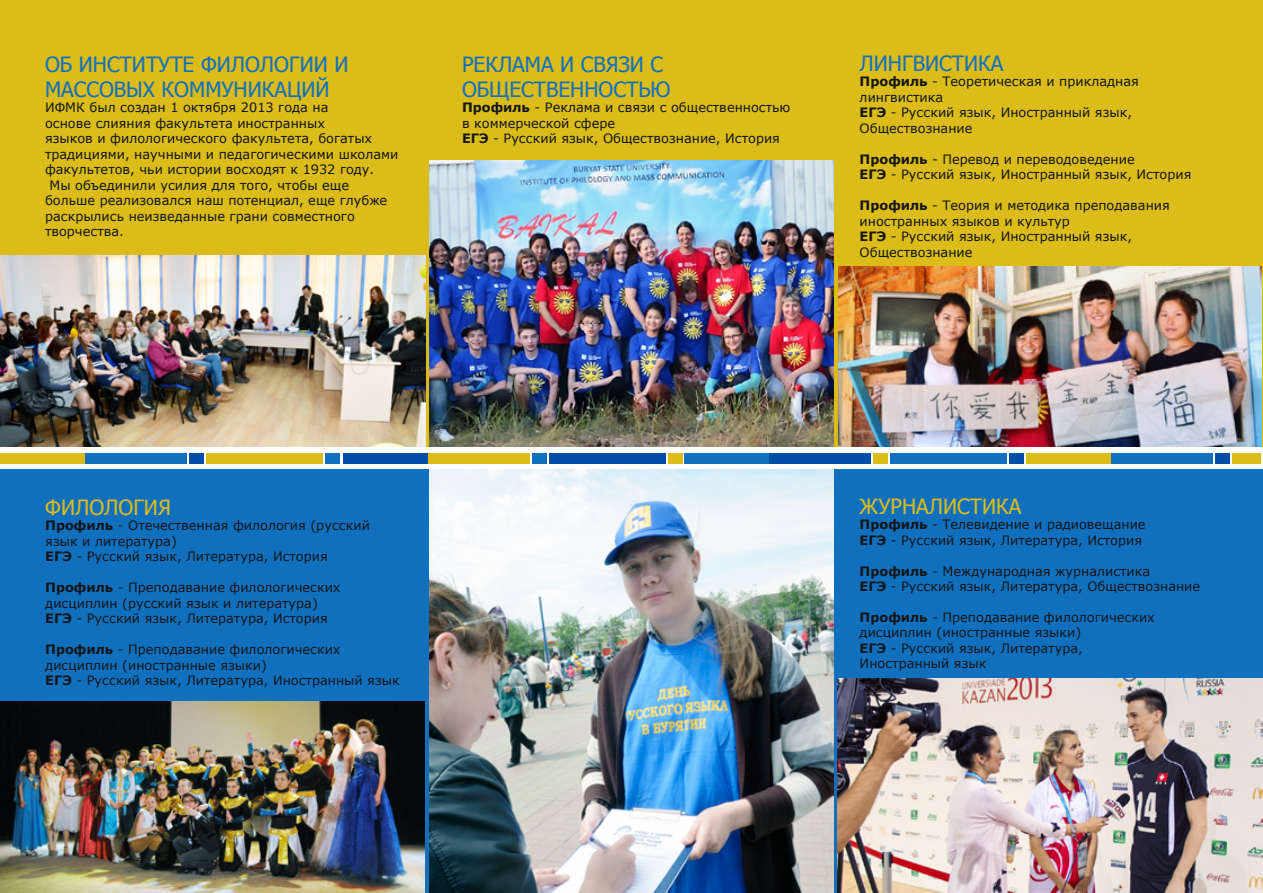
<style>
.page{position:relative;width:1263px;height:893px;background:#fff}
.page>*{position:absolute;margin:0;border:0;box-sizing:border-box;transform-origin:0 0}
.t1{font:21px/25.2px "Tahoma";color:#1170be}
.t2{font:21px "Tahoma";color:#dbbc18}
.t3{font:12.9px/15.5px "Verdana";color:#131617}
.s1{font-weight:700}
</style>
<div class="page">
<div style="left:0;top:0;width:1263px;height:446px;background:#dbbc18"></div>
<div style="left:0;top:470px;width:1263px;height:423px;background:#1170be"></div>
<div style="left:0;top:453px;width:85px;height:10px;background:#dbbc18"></div>
<div style="left:85px;top:453px;width:102px;height:10px;background:#1170be"></div>
<div style="left:189px;top:453px;width:15px;height:10px;background:#004ea6"></div>
<div style="left:206px;top:453px;width:117px;height:10px;background:#dbbc18"></div>
<div style="left:325px;top:453px;width:15px;height:10px;background:#1170be"></div>
<div style="left:343px;top:453px;width:85px;height:10px;background:#004ea6"></div>
<div style="left:428px;top:453px;width:101px;height:10px;background:#dbbc18"></div>
<div style="left:532px;top:453px;width:14px;height:10px;background:#1170be"></div>
<div style="left:549px;top:453px;width:117px;height:10px;background:#004ea6"></div>
<div style="left:668px;top:453px;width:14px;height:10px;background:#dbbc18"></div>
<div style="left:684px;top:453px;width:85px;height:10px;background:#1170be"></div>
<div style="left:769px;top:453px;width:102px;height:10px;background:#004ea6"></div>
<div style="left:873px;top:453px;width:15px;height:10px;background:#dbbc18"></div>
<div style="left:890px;top:453px;width:117px;height:10px;background:#1170be"></div>
<div style="left:1010px;top:453px;width:14px;height:10px;background:#004ea6"></div>
<div style="left:1026px;top:453px;width:85px;height:10px;background:#dbbc18"></div>
<div style="left:1111px;top:453px;width:102px;height:10px;background:#1170be"></div>
<div style="left:1215px;top:453px;width:15px;height:10px;background:#004ea6"></div>
<div style="left:1232px;top:453px;width:29px;height:10px;background:#dbbc18"></div>
<img style="left:838px;top:678px;width:425px;height:215px">
<img style="left:839px;top:267px;width:423px;height:179px">
<img style="left:429px;top:470px;width:404px;height:423px">
<img style="left:0;top:701px;width:424px;height:192px">
<img style="left:429px;top:160px;width:404px;height:286px">
<img style="left:0;top:255px;width:425px;height:191px">
<h1 class="t1" style="left:45px;top:50px;width:305px">ОБ ИНСТИТУТЕ ФИЛОЛОГИИ И<br>МАССОВЫХ КОММУНИКАЦИЙ</h1>
<p class="t3" style="left:45px;top:100px;width:285px">ИФМК был создан 1 октября 2013 года на</p>
<p class="t3" style="left:45px;top:115px;width:282px">основе слияния факультета иностранных</p>
<p class="t3" style="left:45px;top:131px;width:329px">языков и филологического факультета, богатых</p>
<p class="t3" style="left:45px;top:146px;width:355px">традициями, научными и педагогическими школами</p>
<p class="t3" style="left:45px;top:162px;width:331px">факультетов, чьи истории восходят к 1932 году.</p>
<p class="t3" style="left:50px;top:177px;width:301px">Мы объединили усилия для того, чтобы еще</p>
<p class="t3" style="left:45px;top:193px;width:344px">больше реализовался наш потенциал, еще глубже</p>
<p class="t3" style="left:45px;top:208px;width:311px">раскрылись неизведанные грани совместного</p>
<p class="t3" style="left:45px;top:224px;width:80px">творчества.</p>
<h1 class="t1" style="left:462px;top:50px;width:210px">РЕКЛАМА И СВЯЗИ С<br>ОБЩЕСТВЕННОСТЬЮ</h1>
<p class="t3" style="left:462px;top:100px;width:330px"><span class="s1">Профиль</span> - Реклама и связи с общественностью в коммерческой сфере<br><span class="s1">ЕГЭ</span> - Русский язык, Обществознание, История</p>
<h1 class="t1" style="left:860px;top:50px;width:145px">ЛИНГВИСТИКА</h1>
<p class="t3" style="left:860px;top:74px;width:281px"><span class="s1">Профиль</span> - Теоретическая и прикладная лингвистика<br><span class="s1">ЕГЭ</span> - Русский язык, Иностранный язык,<br>Обществознание</p>
<p class="t3" style="left:860px;top:151px;width:333px"><span class="s1">Профиль</span> - Перевод и переводоведение<br><span class="s1">ЕГЭ</span> - Русский язык, Иностранный язык, История</p>
<p class="t3" style="left:860px;top:198px;width:312px"><span class="s1">Профиль</span> - Теория и методика преподавания иностранных языков и культур<br><span class="s1">ЕГЭ</span> - Русский язык, Иностранный язык,<br>Обществознание</p>
<h1 class="t2" style="left:45px;top:493px;width:127px">ФИЛОЛОГИЯ</h1>
<p class="t3" style="left:45px;top:518px;width:326px"><span class="s1">Профиль</span> - Отечественная филология (русский язык и литература)<br><span class="s1">ЕГЭ</span> - Русский язык, Литература, История</p>
<p class="t3" style="left:45px;top:580px;width:297px"><span class="s1">Профиль</span> - Преподавание филологических дисциплин (русский язык и литература)<br><span class="s1">ЕГЭ</span> - Русский язык, Литература, История</p>
<p class="t3" style="left:45px;top:642px;width:356px"><span class="s1">Профиль</span> - Преподавание филологических дисциплин (иностранные языки)<br><span class="s1">ЕГЭ</span> - Русский язык, Литература, Иностранный язык</p>
<h1 class="t2" style="left:860px;top:492px;width:163px">ЖУРНАЛИСТИКА</h1>
<p class="t3" style="left:860px;top:516px;width:287px"><span class="s1">Профиль</span> - Телевидение и радиовещание<br><span class="s1">ЕГЭ</span> - Русский язык, Литература, История</p>
<p class="t3" style="left:860px;top:563px;width:342px"><span class="s1">Профиль</span> - Международная журналистика<br><span class="s1">ЕГЭ</span> - Русский язык, Литература, Обществознание</p>
<p class="t3" style="left:860px;top:609px;width:297px"><span class="s1">Профиль</span> - Преподавание филологических дисциплин (иностранные языки)<br><span class="s1">ЕГЭ</span> - Русский язык, Литература,<br>Иностранный язык</p>
</div>
